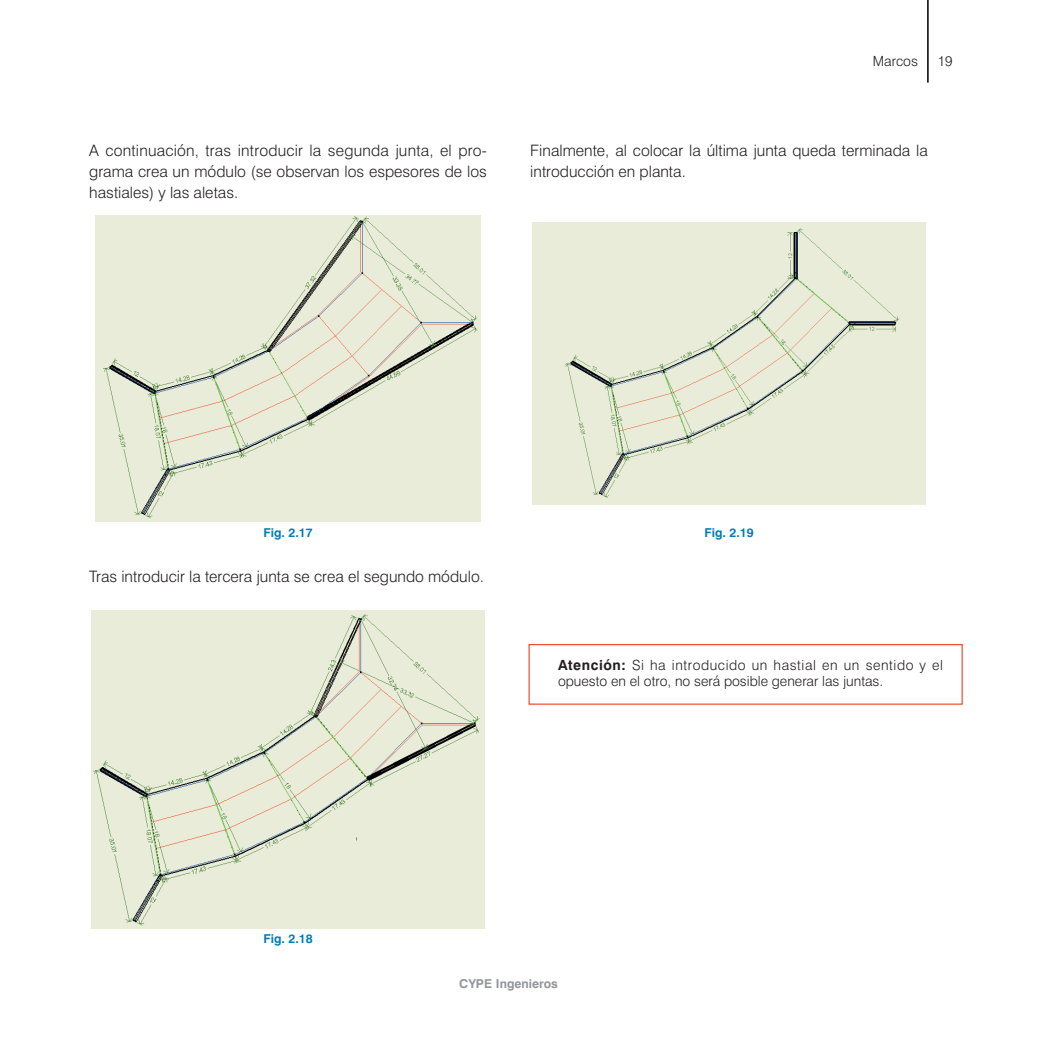
<style>
.page{position:relative;width:1042px;height:1042px;background:#fff}
.page>*{position:absolute;margin:0;border:0;box-sizing:border-box;transform-origin:0 0}
.t1{font:300 15.75px/21px "Swiss 721 BT";color:#231f20;text-align:justify}
.t2{font:300 14px/16.8px "Swiss 721 BT";color:#231f20}
.t3{font:700 12.25px "Swiss 721 BT";color:#057db4}
.t4{font:700 12.25px "Swiss 721 BT";color:#939598}
.s1{font-weight:700}
</style>
<div class="page">
<img style="left:92px;top:610px;width:392px;height:318px">
<div style="left:95px;top:216px;width:386px;height:305px;background:#eaecda"></div>
<hr style="left:927px;top:0;width:2px;height:83px;background:#231f20">
<div style="left:533px;top:223px;width:392px;height:281px;background:#eaecda"></div>
<div style="left:528px;top:644px;width:435px;height:61px;border:1px solid #ee4f2d"></div>
<p class="t1" style="left:89px;top:140px;width:399px">A continuación, tras introducir la segunda junta, el pro&shy;grama crea un módulo (se observan los espesores de los hastiales) y las aletas.</p>
<p class="t2" style="left:873px;top:53px;width:47px">Marcos</p>
<p class="t2" style="left:938px;top:53px;width:16px">19</p>
<p class="t1" style="left:530px;top:140px;width:399px">Finalmente, al colocar la última junta queda terminada la introducción en planta.</p>
<p class="t3" style="left:263px;top:525px;width:51px">Fig. 2.17</p>
<p class="t1" style="left:89px;top:566px;width:396px">Tras introducir la tercera junta se crea el segundo módulo.</p>
<p class="t3" style="left:704px;top:526px;width:51px">Fig. 2.19</p>
<p class="t2" style="left:558px;top:656px;width:387px"><span class="s1">Atención:</span> Si ha introducido un hastial en un sentido y el opuesto en el otro, no será posible generar las juntas.</p>
<p class="t3" style="left:263px;top:931px;width:51px">Fig. 2.18</p>
<p class="t4" style="left:459px;top:976px;width:100px">CYPE Ingenieros</p>
</div>
